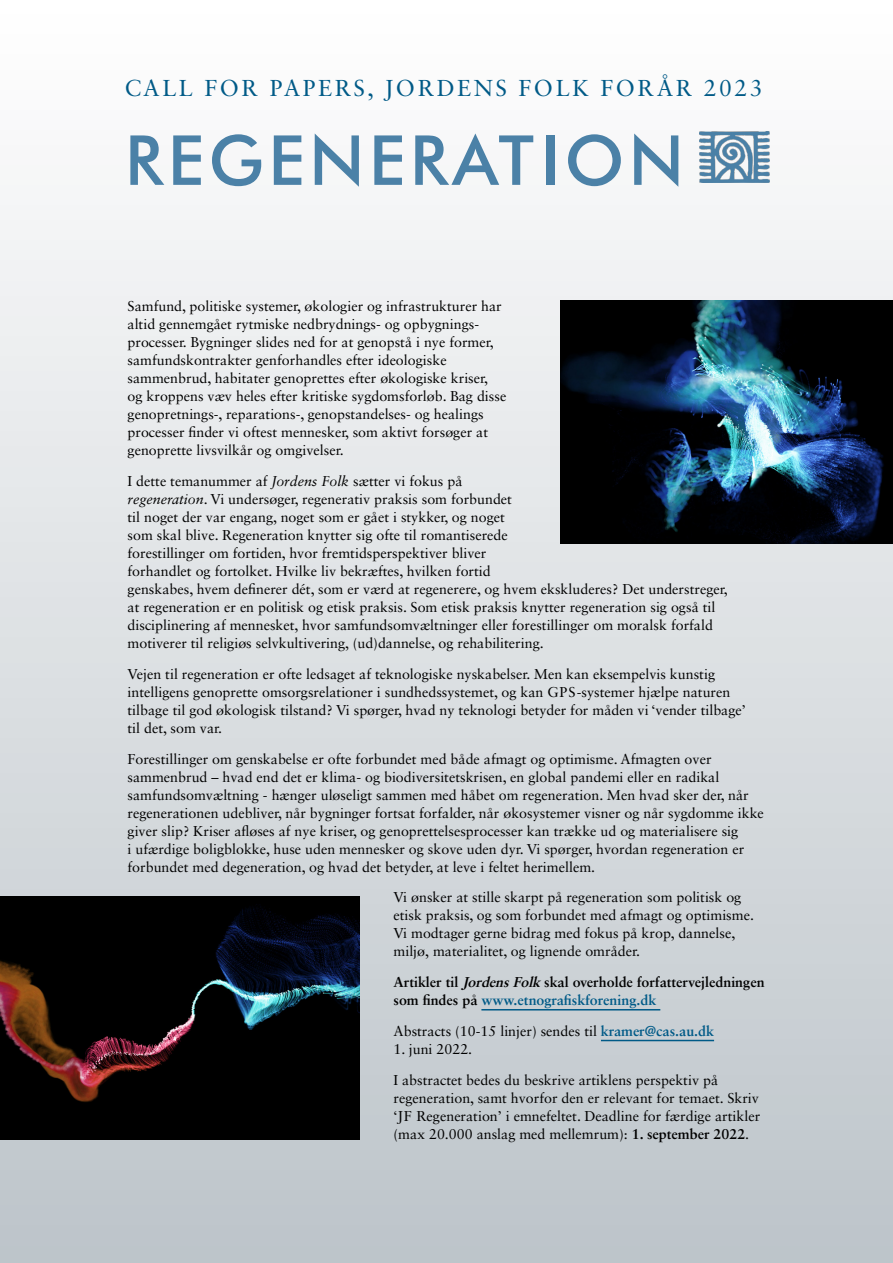
<style>
.page{position:relative;width:893px;height:1263px;background:#fff}
.page>*{position:absolute;margin:0;border:0;box-sizing:border-box;transform-origin:0 0}
.t1{font:500 69.15px "Futura BT";letter-spacing:.06em;color:#4b81a7}
.t2{font:23.1px "Sabon LT Std";letter-spacing:.11em;color:#005a87}
.t3{font:14.25px/18px "Sabon LT Std";color:#000}
.t4{font:700 14.25px/18px "Sabon LT Std";color:#000}
.s1{font-style:italic}
.s2{color:#005a87}
.s3{font-weight:700;color:#005a87}
.s4{font-weight:700}
</style>
<div class="page">
<div style="left:0;top:0;width:893px;height:1263px;background:linear-gradient(to bottom,#fff,#bcc4c9)"></div>
<hr style="left:481px;top:1009px;width:179px;height:1px;background:#005a87">
<hr style="left:601px;top:1040px;width:113px;height:1px;background:#005a87">
<img style="left:560px;top:300px;width:333px;height:244px">
<img style="left:0;top:897px;width:359px;height:243px">
<img style="left:700px;top:131px;width:70px;height:51px">
<h2 class="t2" style="left:125px;top:74px;width:639px">CALL FOR PAPERS, JORDENS FOLK FORÅR 2023</h2>
<h1 class="t1" style="left:125px;top:118px;width:561px">REGENERATION</h1>
<p class="t3" style="left:128px;top:297px;width:380px">Samfund, politiske systemer, økologier og infrastrukturer har altid gennemgået rytmiske nedbrydnings- og opbygnings&shy;processer. Bygninger slides ned for at genopstå i nye former, samfundskontrakter genforhandles efter ideologiske sammenbrud, habitater genoprettes efter økologiske kriser, og kroppens væv heles efter kritiske sygdomsforløb. Bag disse genopretnings-, reparations-, genopstandelses- og healings processer finder vi oftest mennesker, som aktivt forsøger at genoprette livsvilkår og omgivelser.</p>
<p class="t3" style="left:128px;top:472px;width:602px">I dette temanummer af <span class="s1">Jordens Folk</span> sætter vi fokus på<br><span class="s1">regeneration</span>. Vi undersøger, regenerativ praksis som forbundet<br>til noget der var engang, noget som er gået i stykker, og noget<br>som skal blive. Regeneration knytter sig ofte til romantiserede<br>forestillinger om fortiden, hvor fremtidsperspektiver bliver<br>forhandlet og fortolket. Hvilke liv bekræftes, hvilken fortid<br>genskabes, hvem definerer dét, som er værd at regenerere, og hvem ekskluderes? Det understreger, at regeneration er en politisk og etisk praksis. Som etisk praksis knytter regeneration sig også til disciplinering af mennesket, hvor samfundsomvæltninger eller forestillinger om moralsk forfald motiverer til religiøs selvkultivering, (ud)dannelse, og rehabilitering.</p>
<p class="t3" style="left:128px;top:665px;width:620px">Vejen til regeneration er ofte ledsaget af teknologiske nyskabelser. Men kan eksempelvis kunstig intelligens genoprette omsorgsrelationer i sundhedssystemet, og kan GPS-systemer hjælpe naturen tilbage til god økologisk tilstand? Vi spørger, hvad ny teknologi betyder for måden vi ‘vender tilbage’ til det, som var.</p>
<p class="t3" style="left:128px;top:749px;width:638px">Forestillinger om genskabelse er ofte forbundet med både afmagt og optimisme. Afmagten over sammenbrud – hvad end det er klima- og biodiversitetskrisen, en global pandemi eller en radikal samfundsomvæltning - hænger uløseligt sammen med håbet om regeneration. Men hvad sker der, når regenerationen udebliver, når bygninger fortsat forfalder, når økosystemer visner og når sygdomme ikke giver slip? Kriser afløses af nye kriser, og genoprettelsesprocesser kan trække ud og materialisere sig<br>i ufærdige boligblokke, huse uden mennesker og skove uden dyr. Vi spørger, hvordan regeneration er forbundet med degeneration, og hvad det betyder, at leve i feltet herimellem.</p>
<p class="t3" style="left:393px;top:888px;width:362px">Vi ønsker at stille skarpt på regeneration som politisk og etisk praksis, og som forbundet med afmagt og optimisme.<br>Vi modtager gerne bidrag med fokus på krop, dannelse, miljø, materialitet, og lignende områder.</p>
<p class="t4" style="left:393px;top:973px;width:373px">Artikler til <span class="s1">JordensFolk</span> skal overholde forfattervejledningen som findes på <span class="s2">www.etnografiskforening.dk</span></p>
<p class="t3" style="left:393px;top:1022px;width:322px">Abstracts (10-15 linjer) sendes til <span class="s3">kramer@cas.au.dk</span></p>
<p class="t3" style="left:393px;top:1033px;width:326px;line-height:30.8px">1. juni 2022.<br>I abstractet bedes du beskrive artiklens perspektiv på</p>
<p class="t3" style="left:393px;top:1089px;width:368px;text-align:justify">regeneration, samt hvorfor den er relevant for temaet. Skriv ‘JF Regeneration’ i emnefeltet. Deadline for færdige artikler (max 20.000 anslag med mellemrum): <span class="s4">1. september 2022</span>.</p>
</div>
